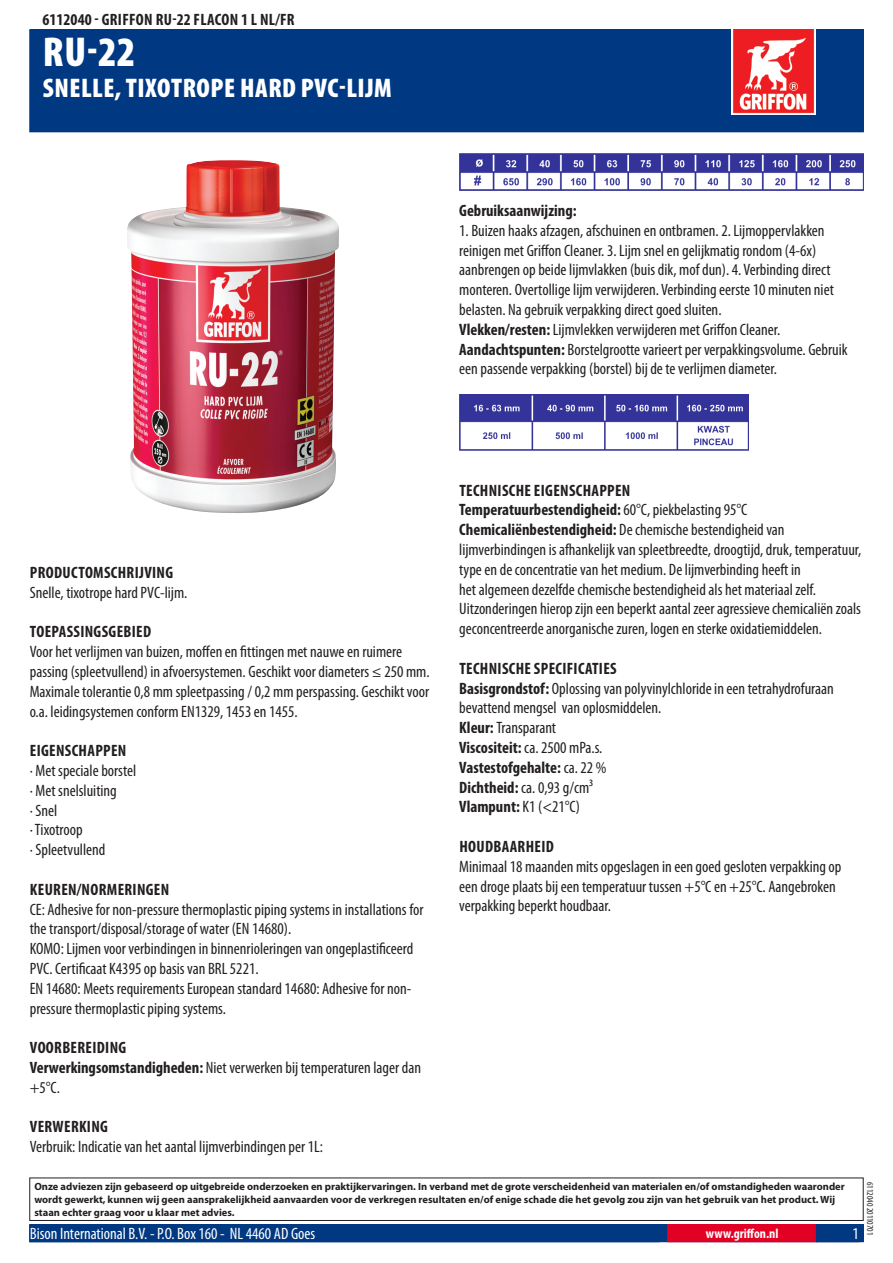
<style>
.page{position:relative;width:893px;height:1263px;background:#fff}
.page>*{position:absolute;margin:0;border:0;box-sizing:border-box;transform-origin:0 0}
.PageHeader{font:900 condensed 42px "Myriad Pro";color:#fff}
.PageSubheader{font:900 condensed 27px "Myriad Pro";letter-spacing:.02em;color:#fff}
.Regular{font:condensed 16.5px/19.8px "Myriad Pro";color:#231f20}
.Regular-2{font:700 condensed 16.5px "Myriad Pro";letter-spacing:.02em;color:#231f20}
.ContactData{font:condensed 16.5px "Myriad Pro";color:#fff}
.TOCItem{font:700 condensed 16.5px "Myriad Pro";letter-spacing:.01em;color:#231f20}
.URL{font:700 condensed 13.5px "Myriad Pro";color:#fff}
.Disclaimer{font:700 10.5px/12.6px "Myriad Pro";color:#231f20}
.Revisie{font:condensed 9px "Myriad Pro";color:#231f20}
.s1{font-weight:700}
.s2{font-weight:400}
</style>
<div class="page">
<div style="left:30px;top:30px;width:833px;height:102px;background:#003882"></div>
<img style="left:731px;top:30px;width:85px;height:85px">
<div style="left:29px;top:1177px;width:835px;height:44px;border:1px solid #231f20"></div>
<div style="left:30px;top:1225px;width:833px;height:17px;background:#003882"></div>
<div style="left:29px;top:1224px;width:835px;height:18px;border:1px solid #003882"></div>
<div style="left:668px;top:1225px;width:148px;height:17px;background:#e20025"></div>
<div style="left:667px;top:1224px;width:150px;height:18px;border:1px solid #e20025"></div>
<img style="left:127px;top:160px;width:212px;height:353px">
<img style="left:459px;top:153px;width:404px;height:38px">
<img style="left:459px;top:394px;width:289px;height:57px">
<p class="TOCItem" style="left:43px;top:9px;width:246px">6112040 - Griffon RU-22 Flacon 1 L NL/FR</p>
<p class="PageHeader" style="left:43px;top:25px;width:94px">RU-22</p>
<p class="PageSubheader" style="left:43px;top:70px;width:351px">SNELLE, TIXOTROPE HARD PVC-LIJM</p>
<p class="Regular-2" style="left:459px;top:200px;width:119px">Gebruiksaanwijzing:</p>
<p class="Regular" style="left:459px;top:220px;width:376px">1 . Buizen haaks afzagen, afschuinen en ontbramen. 2. Lijmoppervlakken reinigen met Griffon Cleaner. 3. Lijm snel en gelijkmatig rondom (4-6x) aanbrengen op beide lijmvlakken (buis dik, mof dun). 4. Verbinding direct monteren. Overtollige lijm verwijderen. Verbinding eerste 1 0 minuten niet belasten. Na gebruik verpakking direct goed sluiten.</p>
<p class="Regular" style="left:459px;top:319px;width:322px"><span class="s1">Vlekken/resten:</span> Lijmvlekken verwijderen met Griffon Cleaner.</p>
<p class="Regular" style="left:459px;top:339px;width:390px"><span class="s1">Aandachtspunten:</span> Borstelgrootte varieert per verpakkingsvolume. Gebruik een passende verpakking (borstel) bij de te verlijmen diameter.</p>
<p class="Regular-2" style="left:30px;top:562px;width:144px">Productomschrijving</p>
<p class="Regular" style="left:30px;top:582px;width:159px">Snelle, tixotrope hard PVC-lijm.</p>
<p class="Regular-2" style="left:30px;top:621px;width:123px">Toepassingsgebied</p>
<p class="Regular" style="left:30px;top:642px;width:401px">Voor het verlijmen van buizen, moffen en fittingen met nauwe en ruimere passing (spleetvullend) in afvoersystemen. Geschikt voor diameters ≤ 250 mm.<br>Maximale tolerantie 0,8 mm spleetpassing / 0,2 mm perspassing. Geschikt voor o.a. leidingsystemen conform EN1 329, 1 453 en 1 455.</p>
<p class="Regular-2" style="left:30px;top:740px;width:98px">Eigenschappen</p>
<p class="Regular" style="left:30px;top:760px;width:108px">· Met speciale borstel</p>
<p class="Regular" style="left:30px;top:780px;width:89px">· Met snelsluiting</p>
<p class="Regular" style="left:30px;top:800px;width:29px">· Snel</p>
<p class="Regular" style="left:30px;top:820px;width:54px">· Tixotroop</p>
<p class="Regular" style="left:30px;top:840px;width:77px">· Spleetvullend</p>
<p class="Regular-2" style="left:30px;top:879px;width:141px">Keuren/Normeringen</p>
<p class="Regular" style="left:30px;top:899px;width:395px">CE: Adhesive for non-pressure thermoplastic piping systems in installations for the transport/disposal/storage of water (EN 1 4680).<br>KOMO: Lijmen voor verbindingen in binnenrioleringen van ongeplastificeerd PVC. Certificaat K4395 op basis van BRL 5221 .<br>EN 1 4680: Meets requirements European standard 1 4680: Adhesive for non&shy;pressure thermoplastic piping systems.</p>
<p class="Regular-2" style="left:30px;top:1037px;width:97px">Voorbereiding</p>
<p class="Regular" style="left:30px;top:1057px;width:393px"><span class="s1">Verwerkingsomstandigheden:</span> Niet verwerken bij temperaturen lager dan +5°C.</p>
<p class="Regular-2" style="left:30px;top:1116px;width:79px">Verwerking</p>
<p class="Regular" style="left:30px;top:1137px;width:295px">Verbruik: Indicatie van het aantal lijmverbindingen per 1 L:</p>
<p class="Regular-2" style="left:459px;top:480px;width:173px">Technische eigenschappen</p>
<p class="Regular-2" style="left:459px;top:500px;width:290px">Temperatuurbestendigheid: <span class="s2">60°C, piekbelasting 95°C</span></p>
<p class="Regular" style="left:459px;top:520px;width:404px"><span class="s1">Chemicaliënbestendigheid:</span> De chemische bestendigheid van lijmverbindingen is afhankelijk van spleetbreedte, droogtijd, druk, temperatuur, type en de concentratie van het medium. De lijmverbinding heeft in<br>het algemeen dezelfde chemische bestendigheid als het materiaal zelf.<br>Uitzonderingen hierop zijn een beperkt aantal zeer agressieve chemicaliën zoals geconcentreerde anorganische zuren, logen en sterke oxidatiemiddelen.</p>
<p class="Regular-2" style="left:459px;top:658px;width:159px">Technische specificaties</p>
<p class="Regular" style="left:459px;top:678px;width:376px"><span class="s1">Basisgrondstof:</span> Oplossing van polyvinylchloride in een tetrahydrofuraan bevattend mengsel van oplosmiddelen.</p>
<p class="Regular" style="left:459px;top:718px;width:98px"><span class="s1">Kleur:</span> Transparant</p>
<p class="Regular" style="left:459px;top:737px;width:145px"><span class="s1">Viscositeit:</span> ca. 2500 mPa.s.</p>
<p class="Regular-2" style="left:459px;top:757px;width:149px">Vastestofgehalte: <span class="s2">ca. 22 %</span></p>
<p class="Regular" style="left:459px;top:777px;width:135px"><span class="s1">Dichtheid:</span> ca. 0,93 g/cm³</p>
<p class="Regular-2" style="left:459px;top:797px;width:122px">Vlampunt: <span class="s2">K1 (&lt;21 °C)</span></p>
<p class="Regular-2" style="left:459px;top:836px;width:96px">Houdbaarheid</p>
<p class="Regular" style="left:459px;top:856px;width:384px">Minimaal 1 8 maanden mits opgeslagen in een goed gesloten verpakking op een droge plaats bij een temperatuur tussen +5°C en +25°C. Aangebroken verpakking beperkt houdbaar.</p>
<p class="Disclaimer" style="left:34px;top:1180px;width:812px">Onze adviezen zijn gebaseerd op uitgebreide onderzoeken en praktijkervaringen. In verband met de grote verscheidenheid van materialen en/of omstandigheden waaronder wordt gewerkt, kunnen wij geen aansprakelijkheid aanvaarden voor de verkregen resultaten en/of enige schade die het gevolg zou zijn van het gebruik van het product. Wij staan echter graag voor u klaar met advies.</p>
<p class="ContactData" style="left:30px;top:1224px;width:287px">Bison International B.V. - P.O. Box 1 60 - NL 4460 AD Goes</p>
<p class="URL" style="left:706px;top:1225px;width:74px">www.griffon.nl</p>
<p class="Revisie" style="left:875px;top:1182px;width:53px;rotate:90deg">611 2040 2011 0701</p>
</div>
